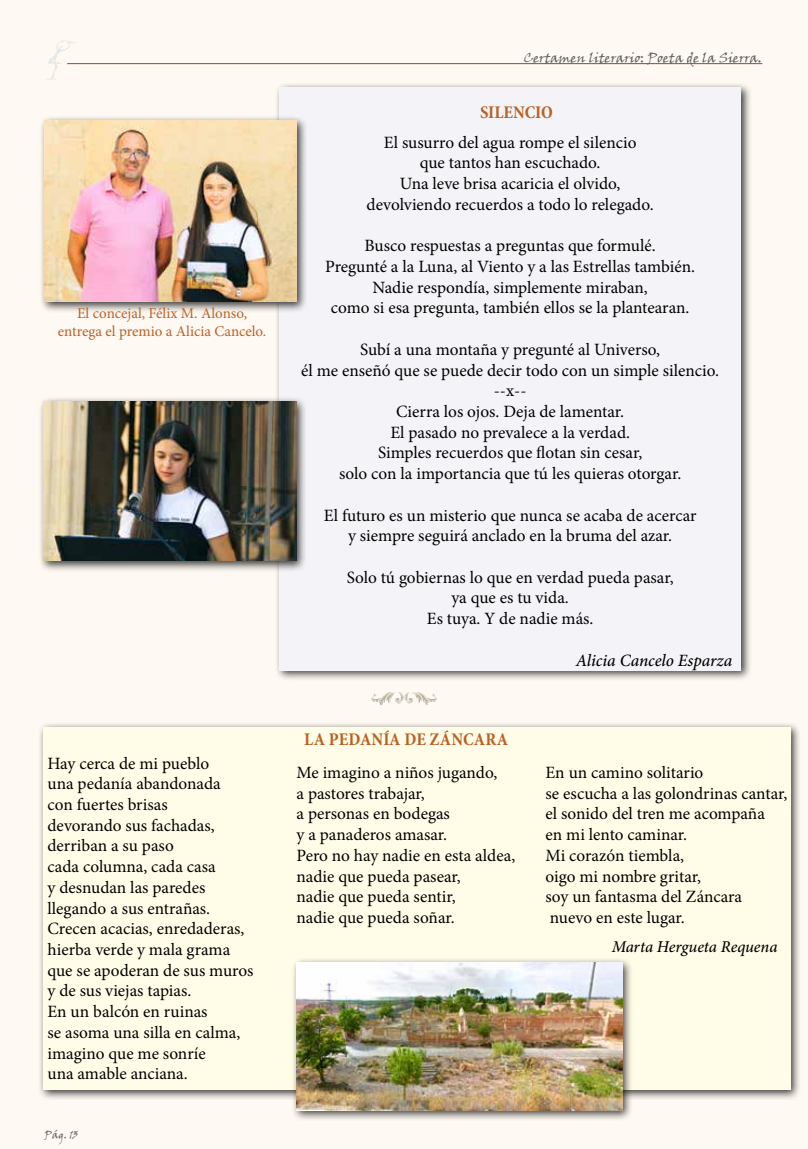
<style>
.page{position:relative;width:808px;height:1149px;background:#fff}
.page>*{position:absolute;margin:0;border:0;box-sizing:border-box;transform-origin:0 0}
.t1{font:700 condensed 18px "Minion Pro";color:#bb6125}
.t2{font:17.25px/20.7px "Minion Pro";color:#000;text-align:center}
.t3{font:italic 500 17.25px "Minion Pro";letter-spacing:-.005em;color:#000}
.t4{font:italic 500 16.5px "Minion Pro";letter-spacing:-.005em;color:#000}
.t5{font:15px/18px "Minion Pro";color:#bb6125;text-align:center}
.t6{font:13.5px "Viner Hand ITC";color:#616264}
.t7{font:10.5px "Viner Hand ITC";color:#616264}
</style>
<div class="page">
<div style="left:0;top:0;width:808px;height:1148px;background:#fef9f2"></div>
<hr style="left:67px;top:63px;width:695px;height:1px;background:#b93926">
<svg style="left:46px;top:40px;width:31px;height:40px"></svg>
<div style="left:38px;top:721px;width:763px;height:379px;background:#000;opacity:.75"></div>
<div style="left:43px;top:726px;width:747px;height:363px;background:#fffde8"></div>
<div style="left:291px;top:957px;width:342px;height:164px;background:#000;opacity:.75"></div>
<img style="left:296px;top:962px;width:326px;height:148px">
<div style="left:274px;top:82px;width:478px;height:599px;background:#000;opacity:.75"></div>
<div style="left:279px;top:87px;width:462px;height:583px;background:#f4f4f8"></div>
<img style="left:371px;top:692px;width:66px;height:13px">
<div style="left:39px;top:115px;width:268px;height:198px;background:#000;opacity:.75"></div>
<img style="left:45px;top:120px;width:251px;height:182px">
<div style="left:38px;top:396px;width:269px;height:176px;background:#000;opacity:.75"></div>
<img style="left:43px;top:401px;width:253px;height:159px">
<p class="t5" style="left:58px;top:304px;width:210px">El concejal, Félix M. Alonso, entrega el premio a Alicia Cancelo.</p>
<p class="t6" style="left:524px;top:49px;width:240px">Certamen literario: Poeta de la Sierra.</p>
<p class="t1" style="left:480px;top:100px;width:75px">SILENCIO</p>
<p class="t2" style="left:367px;top:132px;width:288px">El susurro del agua rompe el silencio<br>que tantos han escuchado.<br>Una leve brisa acaricia el olvido, devolviendo recuerdos a todo lo relegado.</p>
<p class="t2" style="left:325px;top:235px;width:371px">Busco respuestas a preguntas que formulé.<br>Pregunté a la Luna, al Viento y a las Estrellas también.<br>Nadie respondía, simplemente miraban,<br>como si esa pregunta, también ellos se la plantearan.</p>
<p class="t2" style="left:301px;top:339px;width:419px">Subí a una montaña y pregunté al Universo,<br>él me enseñó que se puede decir todo con un simple silencio. --x--<br>Cierra los ojos. Deja de lamentar.<br>El pasado no prevalece a la verdad.<br>Simples recuerdos que flotan sin cesar,<br>solo con la importancia que tú les quieras otorgar.</p>
<p class="t2" style="left:324px;top:504px;width:374px">El futuro es un misterio que nunca se acaba de acercar y siempre seguirá anclado en la bruma del azar.</p>
<p class="t2" style="left:347px;top:566px;width:328px">Solo tú gobiernas lo que en verdad pueda pasar, ya que es tu vida.<br>Es tuya. Y de nadie más.</p>
<p class="t3" style="left:576px;top:648px;width:158px">Alicia Cancelo Esparza</p>
<p class="t1" style="left:304px;top:726px;width:206px">LA PEDANÍA DE ZÁNCARA</p>
<p class="t2" style="left:48px;top:752px;width:207px;text-align:left">Hay cerca de mi pueblo<br>una pedanía abandonada<br>con fuertes brisas<br>devorando sus fachadas, derriban a su paso<br>cada columna, cada casa<br>y desnudan las paredes llegando a sus entrañas.<br>Crecen acacias, enredaderas, hierba verde y mala grama que se apoderan de sus muros y de sus viejas tapias.<br>En un balcón en ruinas<br>se asoma una silla en calma, imagino que me sonríe<br>una amable anciana.</p>
<p class="t2" style="left:296px;top:762px;width:220px;text-align:left">Me imagino a niños jugando,<br>a pastores trabajar,<br>a personas en bodegas<br>y a panaderos amasar.<br>Pero no hay nadie en esta aldea, nadie que pueda pasear,<br>nadie que pueda sentir,<br>nadie que pueda soñar.</p>
<p class="t2" style="left:545px;top:762px;width:243px;text-align:left">En un camino solitario<br>se escucha a las golondrinas cantar, el sonido del tren me acompaña<br>en mi lento caminar.<br>Mi corazón tiembla,<br>oigo mi nombre gritar,<br>soy un fantasma del Záncara nuevo en este lugar.</p>
<p class="t4" style="left:612px;top:934px;width:167px">Marta Hergueta Requena</p>
<p class="t7" style="left:45px;top:1127px;width:35px">Pág. 13</p>
</div>
